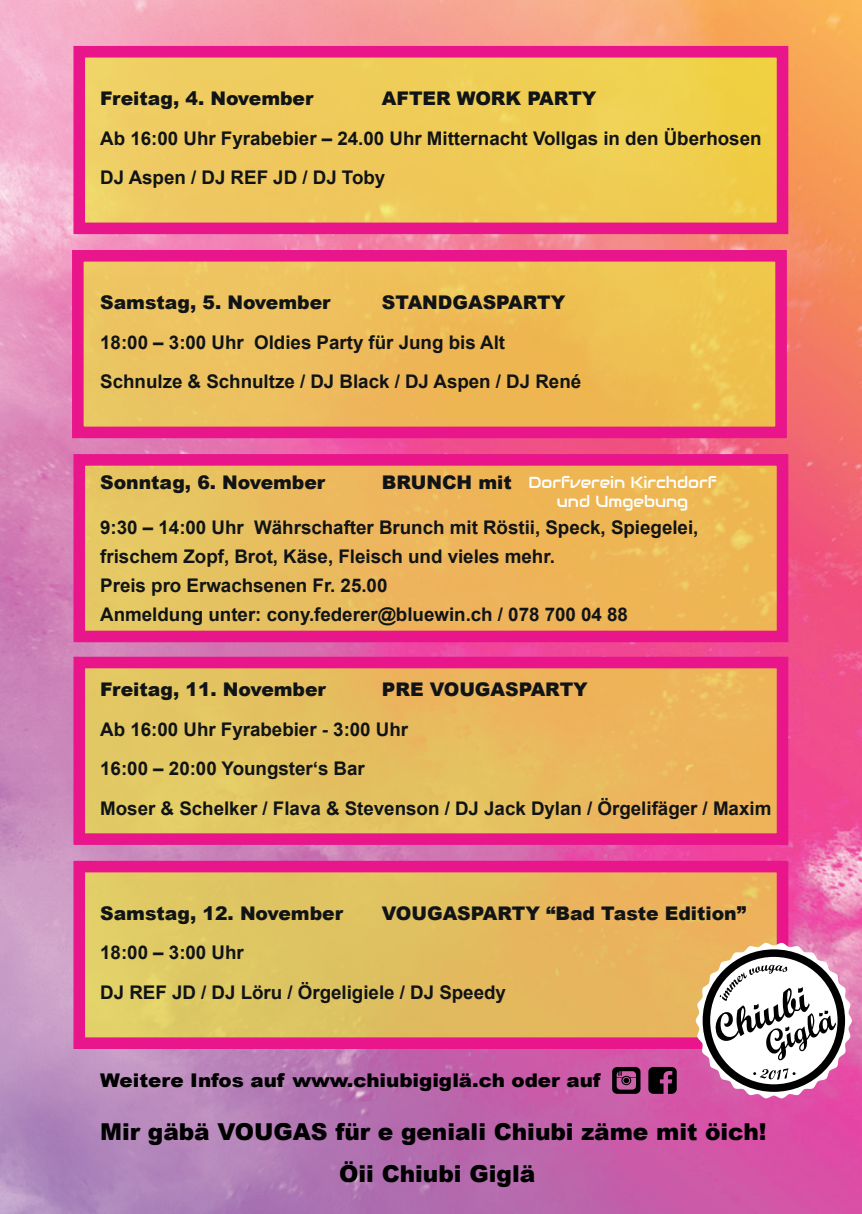
<style>
.page{position:relative;width:862px;height:1214px;background:#fff}
.page>*{position:absolute;margin:0;border:0;box-sizing:border-box;transform-origin:0 0}
.t1{font:900 23.2px/41.8px "Arial";color:#000001;text-align:center}
.t2{font:700 18.8px/39.4px "Arial";color:#111416}
.t3{font:900 18.8px "Arial";color:#111416}
.t4{font:900 18.8px "Arial";color:#000001;scale:1.05 1}
.t5{font:16px/19.2px "Audiowide";color:#fff;text-align:center}
</style>
<div class="page">
<img style="left:1px;top:0;width:860px;height:1213px">
<svg style="left:648px;top:1066px;width:29px;height:27px"></svg>
<svg style="left:612px;top:1066px;width:28px;height:27px"></svg>
<div style="left:79px;top:52px;width:704px;height:176px;background:linear-gradient(to right,#efcb67,#f0ce48)"></div>
<div style="left:77px;top:256px;width:705px;height:176px;background:linear-gradient(to right,#ecc165,#efbd4c)"></div>
<div style="left:79px;top:662px;width:704px;height:177px;background:linear-gradient(to right,#e0ca65,#efb15a)"></div>
<div style="left:79px;top:460px;width:704px;height:176px;background:linear-gradient(to right,#e6c364,#f0b152)"></div>
<div style="left:79px;top:866px;width:704px;height:177px;background:linear-gradient(to right,#dbce66,#ebae5a)"></div>
<div style="left:73px;top:46px;width:715px;height:188px;border:12px solid #e9158b"></div>
<div style="left:72px;top:250px;width:715px;height:188px;border:12px solid #e9158b"></div>
<div style="left:73px;top:454px;width:715px;height:188px;border:12px solid #e9158b"></div>
<div style="left:73px;top:656px;width:715px;height:188px;border:12px solid #e9158b"></div>
<div style="left:73px;top:860px;width:715px;height:188px;border:12px solid #e9158b"></div>
<svg style="left:696px;top:942px;width:156px;height:156px"></svg>
<p class="t3" style="left:100px;top:85px;width:215px">Freitag, 4. November</p>
<p class="t3" style="left:382px;top:85px;width:216px">AFTER WORK PARTY</p>
<p class="t2" style="left:100px;top:118px;width:663px">Ab 16:00 Uhr Fyrabebier – 24.00 Uhr Mitternacht Vollgas in den Überhosen<br>DJ Aspen / DJ REF JD / DJ Toby</p>
<p class="t3" style="left:100px;top:289px;width:232px">Samstag, 5. November</p>
<p class="t3" style="left:382px;top:289px;width:185px">STANDGASPARTY</p>
<p class="t2" style="left:100px;top:322px;width:482px">18:00 – 3:00 Uhr Oldies Party für Jung bis Alt<br>Schnulze &amp; Schnultze / DJ Black / DJ Aspen / DJ René</p>
<p class="t3" style="left:100px;top:468px;width:227px">Sonntag, 6. November</p>
<p class="t3" style="left:382px;top:468px;width:131px">BRUNCH mit</p>
<p class="t5" style="left:528px;top:473px;width:190px">Dorfverein Kirchdorf und Umgebung</p>
<p class="t2" style="left:100px;top:513px;width:600px;line-height:29px">9:30 – 14:00 Uhr Währschafter Brunch mit Röstii, Speck, Spiegelei, frischem Zopf, Brot, Käse, Fleisch und vieles mehr.<br>Preis pro Erwachsenen Fr. 25.00<br>Anmeldung unter: cony.federer@bluewin.ch / 078 700 04 88</p>
<p class="t3" style="left:100px;top:675px;width:227px">Freitag, 11. November</p>
<p class="t3" style="left:382px;top:675px;width:207px">PRE VOUGASPARTY</p>
<p class="t2" style="left:100px;top:709px;width:672px">Ab 16:00 Uhr Fyrabebier - 3:00 Uhr<br>16:00 – 20:00 Youngster‘s Bar<br>Moser &amp; Schelker / Flava &amp; Stevenson / DJ Jack Dylan / Örgelifäger / Maxim</p>
<p class="t3" style="left:100px;top:899px;width:244px">Samstag, 12. November</p>
<p class="t3" style="left:382px;top:899px;width:366px">VOUGASPARTY “Bad Taste Edition”</p>
<p class="t2" style="left:100px;top:933px;width:407px">18:00 – 3:00 Uhr<br>DJ REF JD / DJ Löru / Örgeligiele / DJ Speedy</p>
<p class="t4" style="left:100px;top:1065px;width:478px">Weitere Infos auf www.chiubigiglä.ch oder auf</p>
<p class="t1" style="left:100px;top:1109px;width:668px">Mir gäbä VOUGAS für e geniali Chiubi zäme mit öich!<br>Öii Chiubi Giglä</p>
</div>
